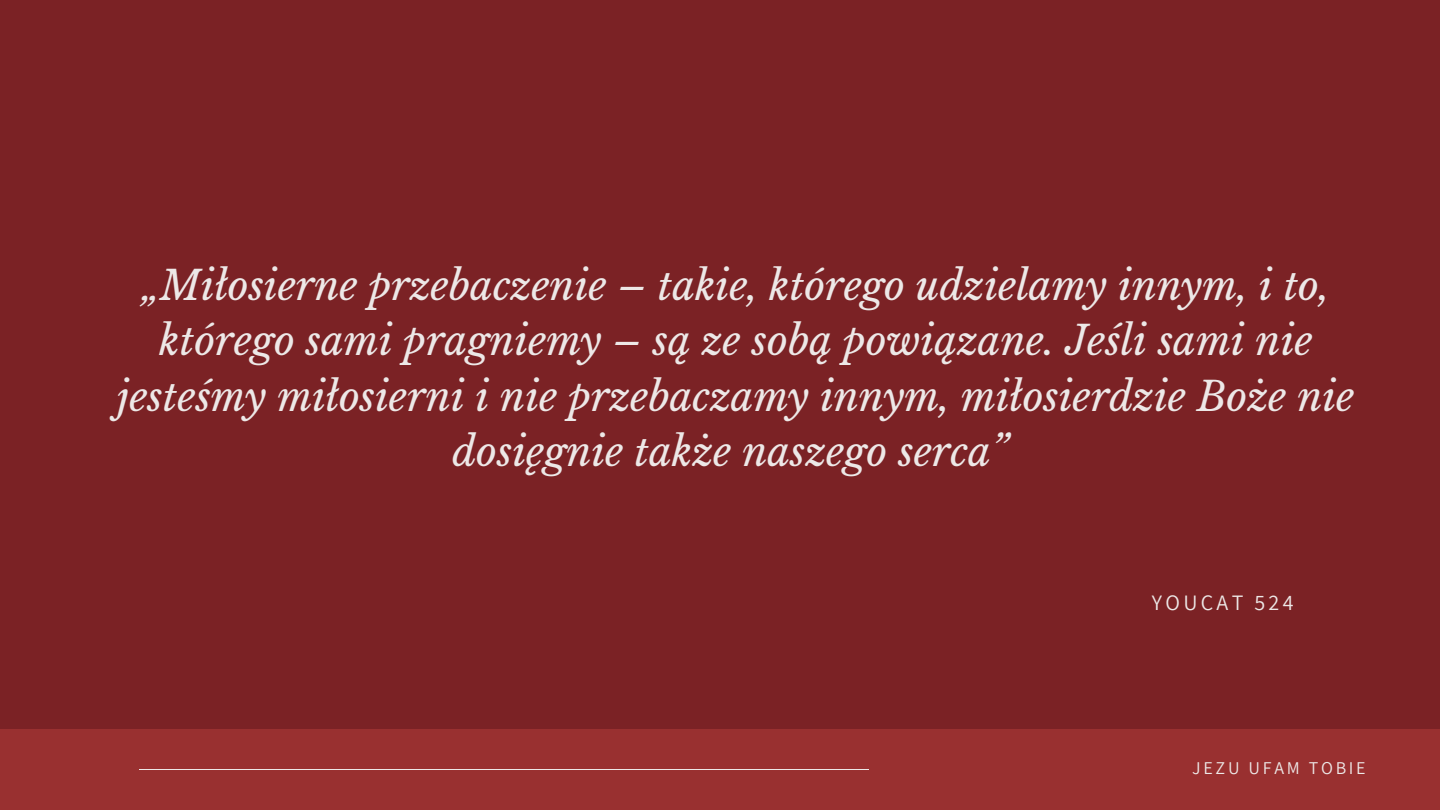
<style>
.page{position:relative;width:1440px;height:810px;background:#7b2225}
.page>*{position:absolute;margin:0;border:0;box-sizing:border-box;transform-origin:0 0}
.t1{font:italic 40px/55.5px "Libre Baskerville";color:#ede8e7;text-align:center}
.t2{font:22px "Assistant";letter-spacing:.15em;color:#ede8e7}
.t3{font:18px "Assistant";letter-spacing:.15em;color:#ede8e7}
</style>
<div class="page">
<div style="left:0;top:729px;width:1440px;height:81px;background:#993030"></div>
<hr style="left:140px;top:769px;width:729px;height:1px;background:#ede8e7">
<p class="t1" style="left:117px;top:258px;width:1239px">„Miłosierne przebaczenie – takie, którego udzielamy innym, i to, którego sami pragniemy – są ze sobą powiązane. Jeśli sami nie jesteśmy miłosierni i nie przebaczamy innym, miłosierdzie Boże nie dosięgnie także naszego serca”</p>
<p class="t2" style="left:1152px;top:588px;width:143px">YOUCAT 524</p>
<p class="t3" style="left:1192px;top:756px;width:175px">JEZU UFAM TOBIE</p>
</div>
